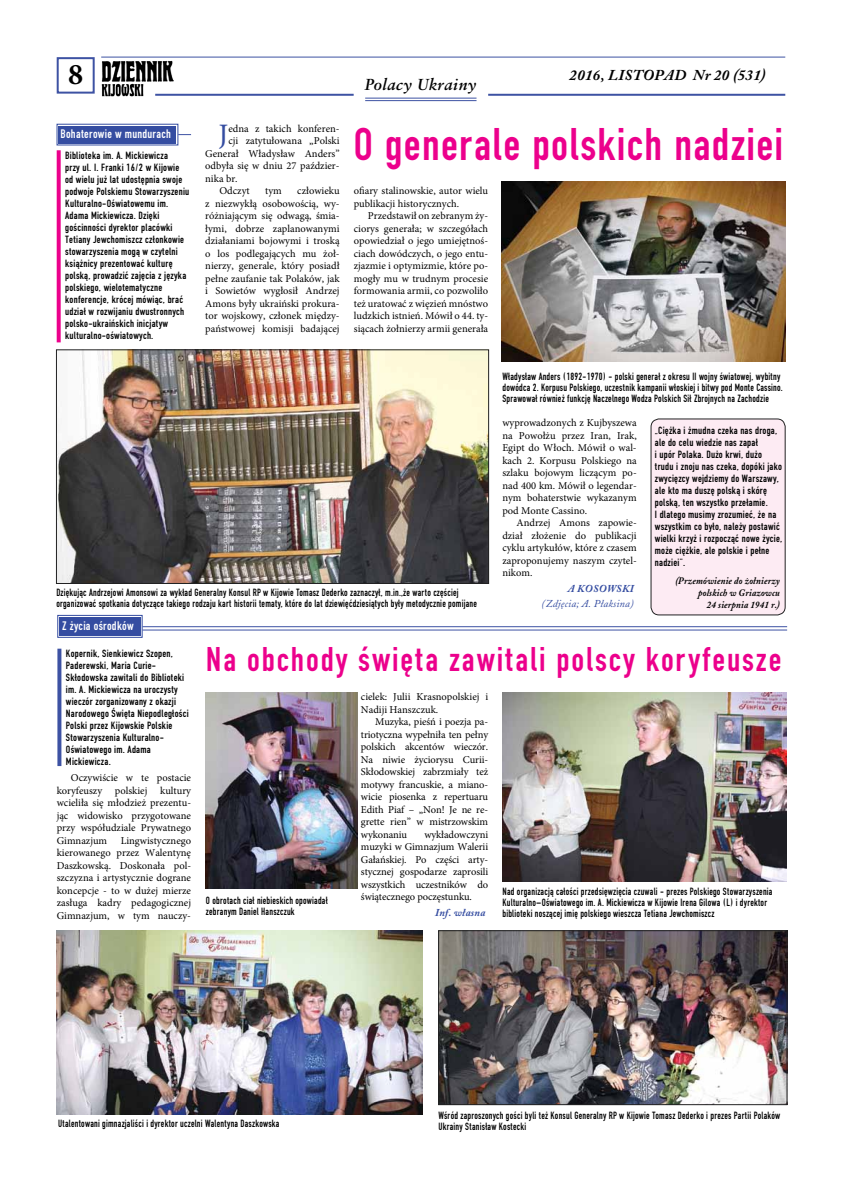
<style>
.page{position:relative;width:842px;height:1191px;background:#fff}
.page>*{position:absolute;margin:0;border:0;box-sizing:border-box;transform-origin:0 0}
.t1{font:48px "Fette Eng DCE";letter-spacing:.025em;color:#ec008c}
.t2{font:36px "Fette Eng DCE";letter-spacing:.05em;color:#ec008c}
.t3{font:700 30px "Minion Pro";color:#000}
.t4{font:29.7px "Minion Pro";color:#354da1}
.t5{font:italic 700 16px "Class Garmnd PL";letter-spacing:.025em;color:#000}
.t6{font:italic 700 15px "Adobe Caslon CE";letter-spacing:.02em;color:#000}
.t7{font:13px "Fette Eng DCE";letter-spacing:.02em;color:#fff}
.t8{font:11px/12px "Fette Eng DCE";letter-spacing:.02em;color:#000}
.t9{font:11px/11px "Fette Eng DCE";letter-spacing:.02em;color:#000;scale:.91 1}
.t10{font:10.5px/12.5px "Minion Pro";color:#000;text-align:justify}
.t11{font:italic 10.5px "Adobe Caslon CE";letter-spacing:.02em;color:#354da1}
.t12{font:italic 700 10.5px "Adobe Caslon CE";letter-spacing:.02em;color:#354da1}
.t13{font:italic 700 9.9px/12px "Adobe Caslon CE";letter-spacing:.02em;color:#000;text-align:right;scale:.91 1}
</style>
<div class="page">
<div style="left:651px;top:419px;width:134px;height:196px;background:#fdebf3;border-radius:8px"></div>
<div style="left:651px;top:419px;width:134px;height:196px;border:1px solid #222223;border-radius:8px"></div>
<div style="left:57px;top:57px;width:38px;height:37px;border:2px solid #3d52a3"></div>
<hr style="left:488px;top:94px;width:297px;height:2px;background:#3d52a3">
<hr style="left:365px;top:98px;width:111px;height:1px;background:#3d52a3">
<hr style="left:365px;top:100px;width:111px;height:1px;background:#3d52a3">
<hr style="left:101px;top:57px;width:684px;height:1px;background:#3d52a3">
<img style="left:101px;top:61px;width:73px;height:35px">
<hr style="left:155px;top:94px;width:199px;height:2px;background:#3d52a3">
<svg style="left:57px;top:614px;width:86px;height:24px;background:#576bb0"></svg>
<div style="left:61px;top:618px;width:78px;height:16px;border:1px solid #354da1"></div>
<svg style="left:57px;top:648px;width:4px;height:118px"></svg>
<img style="left:440px;top:932px;width:345px;height:170px">
<img style="left:206px;top:693px;width:152px;height:195px">
<img style="left:502px;top:692px;width:284px;height:189px">
<img style="left:57px;top:930px;width:365px;height:184px">
<img style="left:58px;top:352px;width:429px;height:229px">
<hr style="left:142px;top:626px;width:645px;height:1px;background:#3d52a3">
<hr style="left:142px;top:629px;width:645px;height:1px;background:#3d52a3">
<img style="left:502px;top:181px;width:283px;height:181px">
<svg style="left:56px;top:124px;width:135px;height:22px;background:#5c6fb3"></svg>
<svg style="left:57px;top:150px;width:4px;height:192px"></svg>
<div style="left:56px;top:350px;width:433px;height:233px;border:1px solid #222223"></div>
<div style="left:438px;top:930px;width:349px;height:174px;border:1px solid #222223"></div>
<h3 class="t3" style="left:68px;top:54px;width:16px">8</h3>
<p class="t7" style="left:61px;top:127px;width:112px">Bohaterowie w mundurach</p>
<p class="t8" style="left:65px;top:149px;width:104px">Biblioteka im. A. Mickiewicza</p>
<p class="t8" style="left:65px;top:161px;width:126px">przy ul. I. Franki 16/2 w Kijowie od wielu już lat udostępnia swoje podwoje Polskiemu Stowarzyszeniu<br>Kulturalno-Oświatowemu im.<br>Adama Mickiewicza. Dzięki gościnności dyrektor placówki<br>Tetiany Jewchomiszcz członkowie stowarzyszenia mogą w czytelni książnicy prezentować kulturę polską, prowadzić zajęcia z języka polskiego, wielotematyczne konferencje, krócej mówiąc, brać udział w rozwijaniu dwustronnych polsko-ukraińskich inicjatyw kulturalno-oświatowych.</p>
<h3 class="t5" style="left:365px;top:75px;width:113px">Polacy Ukrainy</h3>
<h3 class="t6" style="left:570px;top:66px;width:198px">2016, LISTOPAD Nr 20 (531)</h3>
<h3 class="t4" style="left:219px;top:115px;width:11px">J</h3>
<p class="t10" style="left:228px;top:122px;width:113px">edna z takich konferen-</p>
<h1 class="t1" style="left:353px;top:119px;width:431px">O generale polskich nadziei</h1>
<p class="t10" style="left:228px;top:134px;width:113px">cji zatytułowana „Polski</p>
<p class="t10" style="left:205px;top:147px;width:136px">Generał Władysław Anders”</p>
<p class="t10" style="left:205px;top:159px;width:136px">odbyła się w dniu 27 paździer-</p>
<p class="t10" style="left:205px;top:172px;width:34px">nika br.</p>
<p class="t10" style="left:219px;top:184px;width:32px">Odczyt</p>
<p class="t10" style="left:265px;top:184px;width:18px">tym</p>
<p class="t10" style="left:205px;top:184px;width:136px;text-indent:92px">człowieku z niezwykłą osobowością, wy&shy;różniającym się odwagą, śmia&shy;łymi, dobrze zaplanowanymi działaniami bojowymi i troską o los podlegających mu żoł&shy;nierzy, generale, który posiadł pełne zaufanie tak Polaków, jak i Sowietów wygłosił Andrzej Amons były ukraiński prokura&shy;tor wojskowy, członek między&shy;państwowej komisji badającej</p>
<p class="t10" style="left:354px;top:184px;width:136px">ofiary stalinowskie, autor wielu publikacji historycznych.</p>
<p class="t10" style="left:354px;top:209px;width:136px;text-indent:14px">Przedstawił on zebranym ży&shy;ciorys generała; w szczegółach opowiedział o jego umiejętnoś&shy;ciach dowódczych, o jego entu&shy;zjazmie i optymizmie, które po&shy;mogły mu w trudnym procesie formowania armii, co pozwoliło też uratować z więzień mnóstwo ludzkich istnień. Mówił o 44. ty&shy;siącach żołnierzy armii generała</p>
<p class="t9" style="left:56px;top:587px;width:464px">Dziękując Andrzejowi Amonsowi za wykład Generalny Konsul RP w Kijowie Tomasz Dederko zaznaczył, m.in.,że warto częściej organizować spotkania dotyczące takiego rodzaju kart historii tematy, które do lat dziewięćdziesiątych były metodycznie pomijane</p>
<p class="t7" style="left:62px;top:618px;width:73px">Z życia ośrodków</p>
<p class="t9" style="left:502px;top:371px;width:309px">Władysław Anders (1892-1970) - polski generał z okresu II wojny światowej, wybitny dowódca 2. Korpusu Polskiego, uczestnik kampanii włoskiej i bitwy pod Monte Cassino.<br>Sprawował również funkcję Naczelnego Wodza Polskich Sił Zbrojnych na Zachodzie</p>
<p class="t8" style="left:655px;top:424px;width:129px">„Ciężka i żmudna czeka nas droga, ale do celu wiedzie nas zapał<br>i upór Polaka. Dużo krwi, dużo trudu i znoju nas czeka, dopóki jako zwycięzcy wejdziemy do Warszawy, ale kto ma duszę polską i skórę polską, ten wszystko przełamie.<br>I dlatego musimy zrozumieć, że na wszystkim co było, należy postawić wielki krzyż i rozpocząć nowe życie, może ciężkie, ale polskie i pełne nadziei”.</p>
<p class="t13" style="left:675px;top:574px;width:116px">(Przemówienie do żołnierzy polskich w Griazowcu<br>24 sierpnia 1941 r.)</p>
<p class="t10" style="left:502px;top:417px;width:136px">wyprowadzonych z Kujbyszewa na Powołżu przez Iran, Irak, Egipt do Włoch. Mówił o wal&shy;kach 2. Korpusu Polskiego na szlaku bojowym liczącym po&shy;nad 400 km. Mówił o legendar&shy;nym bohaterstwie wykazanym pod Monte Cassino.</p>
<p class="t10" style="left:502px;top:517px;width:136px;text-indent:14px">Andrzej Amons zapowie&shy;dział złożenie do publikacji cyklu artykułów, które z czasem zaproponujemy naszym czytel&shy;nikom.</p>
<p class="t12" style="left:568px;top:582px;width:68px">A KOSOWSKI</p>
<p class="t11" style="left:541px;top:597px;width:94px">(Zdjęcia; A. Płaksina)</p>
<p class="t8" style="left:66px;top:647px;width:124px">Kopernik, Sienkiewicz Szopen,<br>Paderewski, Maria Curie-<br>Skłodowska zawitali do Biblioteki im. A. Mickiewicza na uroczysty wieczór zorganizowany z okazji<br>Narodowego Święta Niepodległości<br>Polski przez Kijowskie Polskie<br>Stowarzyszenia Kulturalno-<br>Oświatowego im. Adama<br>Mickiewicza.</p>
<p class="t10" style="left:57px;top:772px;width:136px;text-indent:14px">Oczywiście w te postacie koryfeuszy polskiej kultury wcieliła się młodzież prezentu&shy;jąc widowisko przygotowane przy współudziale Prywatnego Gimnazjum</p>
<p class="t10" style="left:57px;top:834px;width:136px;text-indent:64px">Lingwistycznego kierowanego przez Walentynę Daszkowską. Doskonała pol&shy;szczyzna i artystycznie dograne koncepcje - to w dużej mierze zasługa kadry pedagogicznej Gimnazjum, w tym nauczy-</p>
<h2 class="t2" style="left:206px;top:639px;width:577px">Na obchody święta zawitali polscy koryfeusze</h2>
<p class="t9" style="left:206px;top:895px;width:135px">O obrotach ciał niebieskich opowiadał zebranym Daniel Hanszczuk</p>
<p class="t10" style="left:361px;top:691px;width:129px">cielek: Julii Krasnopolskiej i<br>Nadiji Hanszczuk.</p>
<p class="t10" style="left:361px;top:716px;width:129px;text-indent:14px">Muzyka, pieśń i poezja pa&shy;triotyczna wypełniła ten pełny polskich akcentów wieczór.<br>Na niwie życiorysu Curii-Skłodowskiej zabrzmiały też motywy francuskie, a miano&shy;wicie piosenka z repertuaru Edith Piaf – „Non! Je ne re&shy;grette rien” w mistrzowskim wykonaniu</p>
<p class="t10" style="left:361px;top:828px;width:129px;text-indent:63px">wykładowczyni muzyki w Gimnazjum Walerii Gałańskiej. Po części arty&shy;stycznej gospodarze zaprosili wszystkich uczestników do świątecznego poczęstunku.</p>
<p class="t12" style="left:435px;top:906px;width:52px">Inf. własna</p>
<p class="t9" style="left:502px;top:886px;width:298px">Nad organizacją całości przedsięwzięcia czuwali - prezes Polskiego Stowarzyszenia<br>Kulturalno–Oświatowego im. A. Mickiewicza w Kijowie Irena Gilowa (L) i dyrektor biblioteki noszącej imię polskiego wieszcza Tetiana Jewchomiszcz</p>
<p class="t9" style="left:58px;top:1118px;width:245px">Utalentowani gimnazjaliści i dyrektor uczelni Walentyna Daszkowska</p>
<p class="t9" style="left:438px;top:1109px;width:377px">Wśród zaproszonych gości byli też Konsul Generalny RP w Kijowie Tomasz Dederko i prezes Partii Polaków<br>Ukrainy Stanisław Kostecki</p>
</div>
